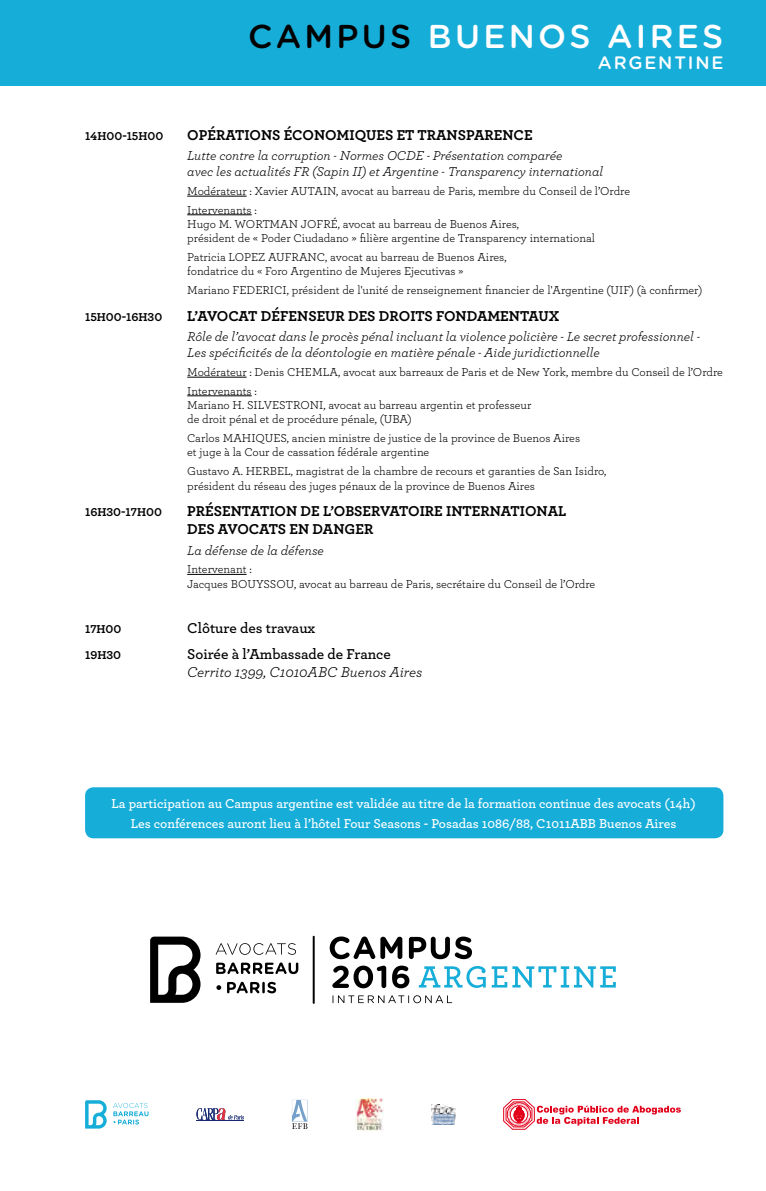
<style>
.page{position:relative;width:766px;height:1191px;background:#fff}
.page>*{position:absolute;margin:0;border:0;box-sizing:border-box;transform-origin:0 0}
.t1{font:500 33px "Gotham Rounded";letter-spacing:.1em;color:#fff}
.t2{font:500 18px "Gotham Rounded";letter-spacing:.1em;color:#fff}
.t3{font:700 15px/18px "Archer";color:#000}
.t4{font:600 15px "Archer";letter-spacing:-.005em;color:#000}
.t5{font:italic 15px "Archer";color:#000}
.t6{font:italic 13.5px/16.2px "Archer";color:#000}
.t7{font:600 13.5px/20.4px "Archer";color:#fff;text-align:center}
.t8{font:12px/14.4px "Archer";color:#000}
.t9{font:700 12px "Archer";color:#000}
.s1{color:#000}
</style>
<div class="page">
<div style="left:0;top:0;width:765px;height:85px;background:#17add9"></div>
<hr style="left:187px;top:196px;width:59px;height:1px;background:#000">
<hr style="left:187px;top:214px;width:65px;height:1px;background:#000">
<hr style="left:187px;top:377px;width:59px;height:1px;background:#000">
<hr style="left:187px;top:395px;width:65px;height:1px;background:#000">
<hr style="left:187px;top:574px;width:59px;height:1px;background:#000">
<div style="left:85px;top:787px;width:638px;height:51px;background:#17add9;border-radius:9px"></div>
<svg style="left:150px;top:936px;width:50px;height:66px"></svg>
<svg style="left:216px;top:981px;width:60px;height:12px"></svg>
<svg style="left:216px;top:962px;width:82px;height:12px"></svg>
<svg style="left:216px;top:943px;width:80px;height:11px"></svg>
<hr style="left:312px;top:935px;width:2px;height:68px;background:#000">
<svg style="left:332px;top:995px;width:120px;height:8px"></svg>
<svg style="left:329px;top:936px;width:143px;height:23px"></svg>
<svg style="left:332px;top:965px;width:77px;height:23px"></svg>
<svg style="left:418px;top:966px;width:197px;height:22px"></svg>
<svg style="left:85px;top:1100px;width:22px;height:28px"></svg>
<svg style="left:113px;top:1103px;width:35px;height:21px"></svg>
<svg style="left:196px;top:1108px;width:48px;height:12px"></svg>
<hr style="left:197px;top:1120px;width:47px;height:1px;background:#172972">
<div style="left:292px;top:1099px;width:15px;height:22px;background:#ebf1f7"></div>
<svg style="left:292px;top:1100px;width:15px;height:29px"></svg>
<img style="left:355px;top:1098px;width:28px;height:32px">
<img style="left:431px;top:1104px;width:24px;height:20px">
<svg style="left:503px;top:1099px;width:177px;height:30px"></svg>
<h1 class="t1" style="left:248px;top:12px;width:476px"><span class="s1">CAMPUS</span> BUENOS AIRES</h1>
<h2 class="t2" style="left:597px;top:50px;width:127px">ARGENTINE</h2>
<p class="t9" style="left:85px;top:126px;width:80px">14H00-15H00</p>
<p class="t3" style="left:187px;top:125px;width:347px">OPÉRATIONS ÉCONOMIQUES ET TRANSPARENCE</p>
<p class="t6" style="left:187px;top:147px;width:417px">Lutte contre la corruption - Normes OCDE - Présentation comparée<br>avec les actualités FR (Sapin II) et Argentine - Transparency international</p>
<p class="t8" style="left:187px;top:181px;width:444px;line-height:18.6px">Modérateur : Xavier AUTAIN, avocat au barreau de Paris, membre du Conseil de l’Ordre<br>Intervenants :</p>
<p class="t8" style="left:187px;top:216px;width:409px">Hugo M. WORTMAN JOFRÉ, avocat au barreau de Buenos Aires,<br>président de « Poder Ciudadano » filière argentine de Transparency international</p>
<p class="t8" style="left:187px;top:249px;width:321px">Patricia LOPEZ AUFRANC, avocat au barreau de Buenos Aires, fondatrice du « Foro Argentino de Mujeres Ejecutivas »</p>
<p class="t8" style="left:187px;top:282px;width:516px">Mariano FEDERICI, président de l'unité de renseignement financier de l'Argentine (UIF) (à confirmer)</p>
<p class="t9" style="left:85px;top:307px;width:79px">15H00-16H30</p>
<p class="t3" style="left:187px;top:306px;width:373px">L’AVOCAT DÉFENSEUR DES DROITS FONDAMENTAUX</p>
<p class="t6" style="left:187px;top:328px;width:514px">Rôle de l’avocat dans le procès pénal incluant la violence policière - Le secret professionnel -<br>Les spécificités de la déontologie en matière pénale - Aide juridictionnelle</p>
<p class="t8" style="left:187px;top:362px;width:537px;line-height:18.6px">Modérateur : Denis CHEMLA, avocat aux barreaux de Paris et de New York, membre du Conseil de l’Ordre<br>Intervenants :</p>
<p class="t8" style="left:187px;top:397px;width:345px">Mariano H. SILVESTRONI, avocat au barreau argentin et professeur de droit pénal et de procédure pénale, (UBA)</p>
<p class="t8" style="left:187px;top:430px;width:394px">Carlos MAHIQUES, ancien ministre de justice de la province de Buenos Aires et juge à la Cour de cassation fédérale argentine</p>
<p class="t8" style="left:187px;top:463px;width:420px">Gustavo A. HERBEL, magistrat de la chambre de recours et garanties de San Isidro, président du réseau des juges pénaux de la province de Buenos Aires</p>
<p class="t9" style="left:85px;top:502px;width:78px">16H30-17H00</p>
<p class="t3" style="left:187px;top:501px;width:380px">PRÉSENTATION DE L’OBSERVATOIRE INTERNATIONAL<br>DES AVOCATS EN DANGER</p>
<p class="t6" style="left:187px;top:541px;width:138px">La défense de la défense</p>
<p class="t8" style="left:187px;top:561px;width:409px">Intervenant :<br>Jacques BOUYSSOU, avocat au barreau de Paris, secrétaire du Conseil de l’Ordre</p>
<p class="t9" style="left:85px;top:619px;width:38px">17H00</p>
<p class="t4" style="left:187px;top:616px;width:130px">Clôture des travaux</p>
<p class="t9" style="left:85px;top:646px;width:38px">19H30</p>
<p class="t4" style="left:187px;top:643px;width:205px">Soirée à l’Ambassade de France</p>
<p class="t5" style="left:187px;top:661px;width:236px">Cerrito 1399, C1010ABC Buenos Aires</p>
<p class="t7" style="left:111px;top:792px;width:585px">La participation au Campus argentine est validée au titre de la formation continue des avocats (14h)<br>Les conférences auront lieu à l’hôtel Four Seasons - Posadas 1086/88, C1011ABB Buenos Aires</p>
</div>
